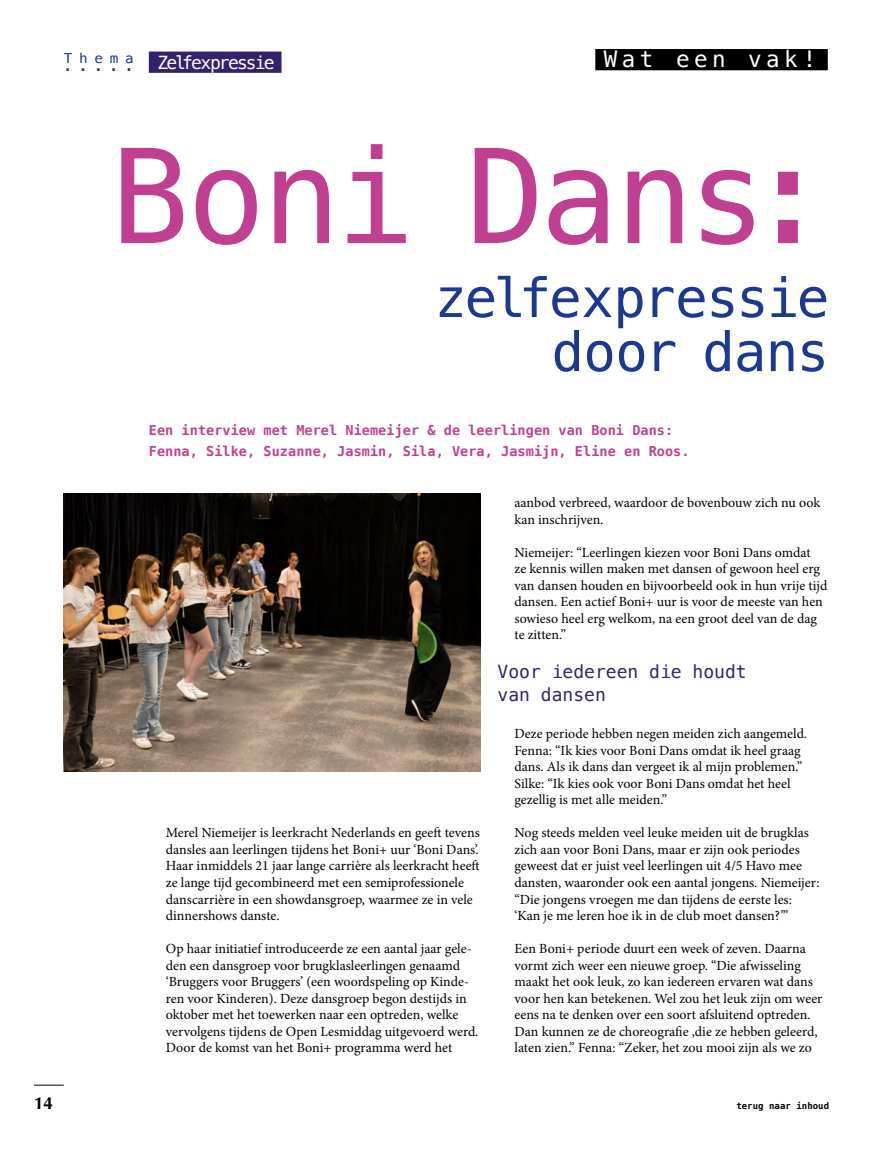
<style>
.page{position:relative;width:893px;height:1149px;background:#fff}
.page>*{position:absolute;margin:0;border:0;box-sizing:border-box;transform-origin:0 0}
.t1{font:130.5px "Menlo";letter-spacing:-.03em;color:#c13f90}
.t2{font:54px/54px "Menlo";letter-spacing:-.03em;color:#1c388f;text-align:right}
.t3{font:22.5px "Menlo";letter-spacing:.2em;color:#fff}
.t4{font:18px/22.5px "Menlo";color:#35216b}
.t5{font:18px "Menlo";letter-spacing:-.105em;color:#fff}
.t6{font:700 17.25px "Optima";color:#000}
.t7{font:13.95px/16.5px "Minion Pro";color:#000}
.t8{font:700 13.5px/21px "Menlo";letter-spacing:.005em;color:#c13f90}
.t9{font:13.5px "Menlo";letter-spacing:.475em;color:#1c388f;scale:1.06 1}
.t10{font:700 9px "Menlo";letter-spacing:.005em;color:#000}
</style>
<div class="page">
<hr style="left:34px;top:1084px;width:30px;height:1px;background:#000">
<img style="left:64px;top:493px;width:416px;height:278px">
<div style="left:149px;top:52px;width:132px;height:21px;background:#35216b"></div>
<div style="left:595px;top:49px;width:233px;height:21px;background:#000"></div>
<p class="t9" style="left:64px;top:49px;width:68px">Thema</p>
<p class="t9" style="left:64px;top:57px;width:68px">.....</p>
<p class="t5" style="left:157px;top:50px;width:119px">Zelfexpressie</p>
<h3 class="t3" style="left:604px;top:43px;width:214px">Wat een vak!</h3>
<p class="t6" style="left:34px;top:1092px;width:21px">14</p>
<h1 class="t1" style="left:111px;top:107px;width:720px">Boni Dans:</h1>
<h2 class="t2" style="left:434px;top:272px;width:396px">zelfexpressie door dans</h2>
<p class="t8" style="left:149px;top:420px;width:542px">Een interview met Merel Niemeijer &amp; de leerlingen van Boni Dans:<br>Fenna, Silke, Suzanne, Jasmin, Sila, Vera, Jasmijn, Eline en Roos.</p>
<p class="t7" style="left:166px;top:824px;width:316px">Merel Niemeijer is leerkracht Nederlands en geeft tevens dansles aan leerlingen tijdens het Boni+ uur ‘Boni Dans’.<br>Haar inmiddels 21 jaar lange carrière als leerkracht heeft ze lange tijd gecombineerd met een semiprofessionele danscarrière in een showdansgroep, waarmee ze in vele dinnershows danste.</p>
<p class="t7" style="left:166px;top:940px;width:314px">Op haar initiatief introduceerde ze een aantal jaar gele&shy;den een dansgroep voor brugklasleerlingen genaamd ‘Bruggers voor Bruggers’ (een woordspeling op Kinde&shy;ren voor Kinderen). Deze dansgroep begon destijds in oktober met het toewerken naar een optreden, welke vervolgens tijdens de Open Lesmiddag uitgevoerd werd.<br>Door de komst van het Boni+ programma werd het</p>
<p class="t7" style="left:514px;top:494px;width:307px">aanbod verbreed, waardoor de bovenbouw zich nu ook kan inschrijven.</p>
<p class="t7" style="left:514px;top:544px;width:314px">Niemeijer: “Leerlingen kiezen voor Boni Dans omdat<br>ze kennis willen maken met dansen of gewoon heel erg van dansen houden en bijvoorbeeld ook in hun vrije tijd dansen. Een actief Boni+ uur is voor de meeste van hen sowieso heel erg welkom, na een groot deel van de dag te zitten.”</p>
<p class="t4" style="left:497px;top:660px;width:251px">Voor iedereen die houdt van dansen</p>
<p class="t7" style="left:514px;top:725px;width:294px">Deze periode hebben negen meiden zich aangemeld.<br>Fenna: “Ik kies voor Boni Dans omdat ik heel graag dans. Als ik dans dan vergeet ik al mijn problemen.” Silke: “Ik kies ook voor Boni Dans omdat het heel gezellig is met alle meiden.”</p>
<p class="t7" style="left:514px;top:824px;width:306px">Nog steeds melden veel leuke meiden uit de brugklas zich aan voor Boni Dans, maar er zijn ook periodes geweest dat er juist veel leerlingen uit 4/5 Havo mee dansten, waaronder ook een aantal jongens. Niemeijer: “Die jongens vroegen me dan tijdens de eerste les: ‘Kan je me leren hoe ik in de club moet dansen?’”</p>
<p class="t7" style="left:514px;top:940px;width:309px">Een Boni+ periode duurt een week of zeven. Daarna vormt zich weer een nieuwe groep. “Die afwisseling maakt het ook leuk, zo kan iedereen ervaren wat dans voor hen kan betekenen. Wel zou het leuk zijn om weer eens na te denken over een soort afsluitend optreden.<br>Dan kunnen ze de choreografie ,die ze hebben geleerd, laten zien.” Fenna: “Zeker, het zou mooi zijn als we zo</p>
<p class="t10" style="left:736px;top:1098px;width:94px">terug naar inhoud</p>
</div>
